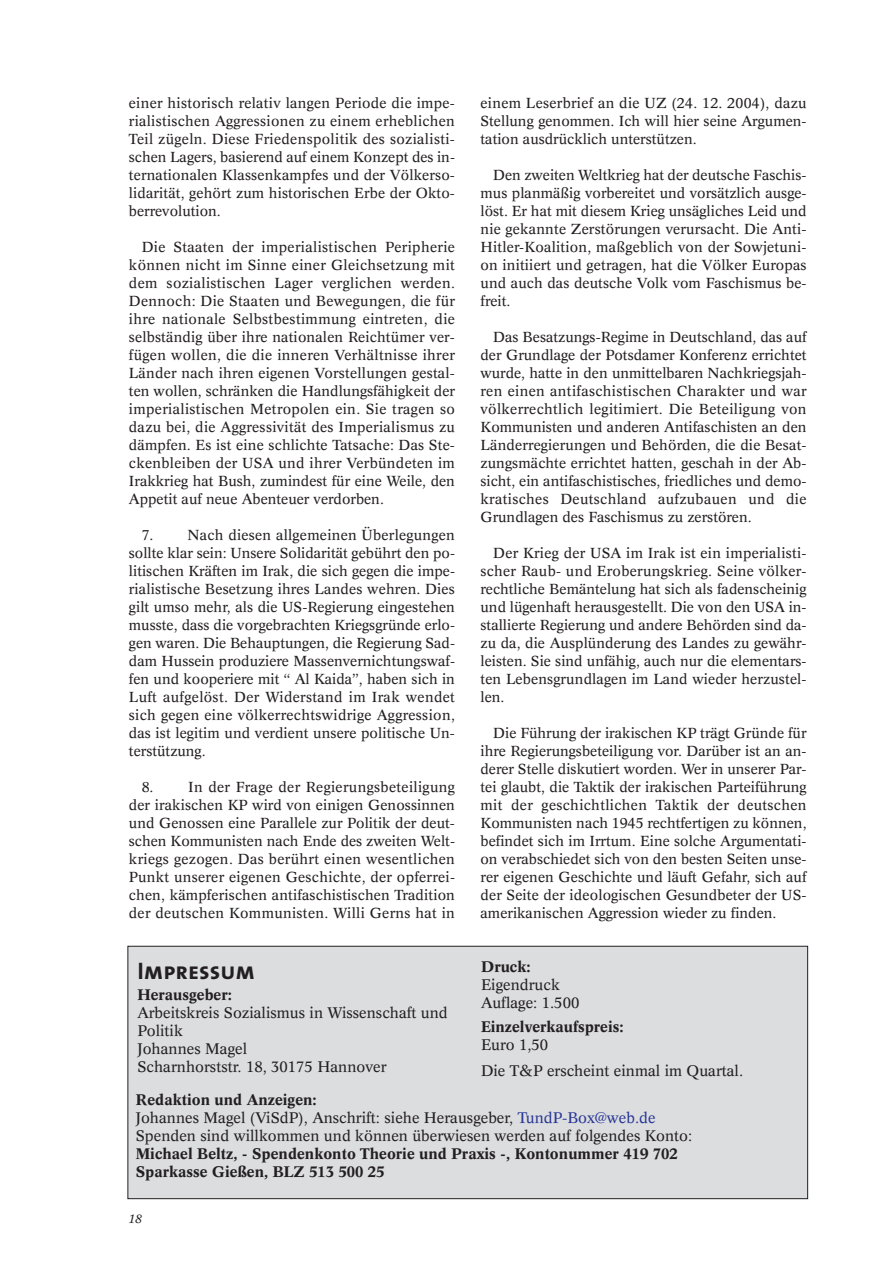
<style>
.page{position:relative;width:893px;height:1263px;background:#fff}
.page>*{position:absolute;margin:0;border:0;box-sizing:border-box;transform-origin:0 0}
.t1{font:24px "The Mix Bold Caps";color:#231f20}
.t2{font:15px/18px "Concorde";color:#231f20}
.t3{font:700 15px/18px "Concorde";color:#231f20}
.t4{font:14.25px/18px "Concorde";color:#231f20;text-align:justify}
.t5{font:italic 12px "Concorde";color:#231f20}
.s1{font-weight:700}
.s2{color:#293795}
</style>
<div class="page">
<div style="left:128px;top:946px;width:679px;height:253px;background:#dcdddf"></div>
<div style="left:127px;top:946px;width:681px;height:253px;border:1px solid #231f20"></div>
<p class="t4" style="left:129px;top:95px;width:327px">einer historisch relativ langen Periode die impe&shy;rialistischen Aggressionen zu einem erheblichen Teil zügeln. Diese Friedenspolitik des sozialisti&shy;schen Lagers, basierend auf einem Konzept des in&shy;ternationalen Klassenkampfes und der Völkerso&shy;lidarität, gehört zum historischen Erbe der Okto&shy;berrevolution.</p>
<p class="t4" style="left:129px;top:239px;width:327px;text-indent:13px">Die Staaten der imperialistischen Peripherie können nicht im Sinne einer Gleichsetzung mit dem sozialistischen Lager verglichen werden.<br>Dennoch: Die Staaten und Bewegungen, die für ihre nationale Selbstbestimmung eintreten, die selbständig über ihre nationalen Reichtümer ver&shy;fügen wollen, die die inneren Verhältnisse ihrer Länder nach ihren eigenen Vorstellungen gestal&shy;ten wollen, schränken die Handlungsfähigkeit der imperialistischen Metropolen ein. Sie tragen so dazu bei, die Aggressivität des Imperialismus zu dämpfen. Es ist eine schlichte Tatsache: Das Ste&shy;ckenbleiben der USA und ihrer Verbündeten im Irakkrieg hat Bush, zumindest für eine Weile, den Appetit auf neue Abenteuer verdorben.</p>
<p class="t4" style="left:129px;top:527px;width:327px;text-indent:13px">7. Nach diesen allgemeinen Überlegungen sollte klar sein: Unsere Solidarität gebührt den po&shy;litischen Kräften im Irak, die sich gegen die impe&shy;rialistische Besetzung ihres Landes wehren. Dies gilt umso mehr, als die US-Regierung eingestehen musste, dass die vorgebrachten Kriegsgründe erlo&shy;gen waren. Die Behauptungen, die Regierung Sad&shy;dam Hussein produziere Massenvernichtungswaf&shy;fen und kooperiere mit “ Al Kaida”, haben sich in Luft aufgelöst. Der Widerstand im Irak wendet sich gegen eine völkerrechtswidrige Aggression, das ist legitim und verdient unsere politische Un&shy;terstützung.</p>
<p class="t4" style="left:142px;top:779px;width:13px">8.</p>
<p class="t4" style="left:129px;top:779px;width:327px;text-indent:59px">In der Frage der Regierungsbeteiligung der irakischen KP wird von einigen Genossinnen und Genossen eine Parallele zur Politik der deut&shy;schen Kommunisten nach Ende des zweiten Welt&shy;kriegs gezogen. Das berührt einen wesentlichen Punkt unserer eigenen Geschichte, der opferrei&shy;chen, kämpferischen antifaschistischen Tradition der deutschen Kommunisten. Willi Gerns hat in</p>
<h1 class="t1" style="left:137px;top:956px;width:119px">Impressum</h1>
<p class="t3" style="left:137px;top:987px;width:96px">Herausgeber:</p>
<p class="t2" style="left:137px;top:1005px;width:312px">Arbeitskreis Sozialismus in Wissenschaft und<br>Politik<br>Johannes Magel<br>Scharnhorststr. 18, 30175 Hannover</p>
<p class="t4" style="left:480px;top:95px;width:327px">einem Leserbrief an die UZ (24. 12. 2004), dazu Stellung genommen. Ich will hier seine Argumen&shy;tation ausdrücklich unterstützen.</p>
<p class="t4" style="left:480px;top:167px;width:327px;text-indent:13px">Den zweiten Weltkrieg hat der deutsche Faschis&shy;mus planmäßig vorbereitet und vorsätzlich ausge&shy;löst. Er hat mit diesem Krieg unsägliches Leid und nie gekannte Zerstörungen verursacht. Die Anti-Hitler-Koalition, maßgeblich von der Sowjetuni&shy;on initiiert und getragen, hat die Völker Europas und auch das deutsche Volk vom Faschismus be&shy;freit.</p>
<p class="t4" style="left:480px;top:329px;width:327px;text-indent:13px">Das Besatzungs-Regime in Deutschland, das auf der Grundlage der Potsdamer Konferenz errichtet wurde, hatte in den unmittelbaren Nachkriegsjah&shy;ren einen antifaschistischen Charakter und war völkerrechtlich legitimiert. Die Beteiligung von Kommunisten und anderen Antifaschisten an den Länderregierungen und Behörden, die die Besat&shy;zungsmächte errichtet hatten, geschah in der Ab&shy;sicht, ein antifaschistisches, friedliches und demo&shy;kratisches Deutschland aufzubauen und die Grundlagen des Faschismus zu zerstören.</p>
<p class="t4" style="left:480px;top:545px;width:327px;text-indent:13px">Der Krieg der USA im Irak ist ein imperialisti&shy;scher Raub- und Eroberungskrieg. Seine völker&shy;rechtliche Bemäntelung hat sich als fadenscheinig und lügenhaft herausgestellt. Die von den USA in&shy;stallierte Regierung und andere Behörden sind da&shy;zu da, die Ausplünderung des Landes zu gewähr&shy;leisten. Sie sind unfähig, auch nur die elementars&shy;ten Lebensgrundlagen im Land wieder herzustel&shy;len.</p>
<p class="t4" style="left:480px;top:725px;width:327px;text-indent:13px">Die Führung der irakischen KP trägt Gründe für ihre Regierungsbeteiligung vor. Darüber ist an an&shy;derer Stelle diskutiert worden. Wer in unserer Par&shy;tei glaubt, die Taktik der irakischen Parteiführung mit der geschichtlichen Taktik der deutschen Kommunisten nach 1945 rechtfertigen zu können, befindet sich im Irrtum. Eine solche Argumentati&shy;on verabschiedet sich von den besten Seiten unse&shy;rer eigenen Geschichte und läuft Gefahr, sich auf der Seite der ideologischen Gesundbeter der US&shy;amerikanischen Aggression wieder zu finden.</p>
<p class="t3" style="left:481px;top:959px;width:51px">Druck:</p>
<p class="t2" style="left:481px;top:977px;width:100px">Eigendruck<br>Auflage: 1.500</p>
<p class="t3" style="left:481px;top:1019px;width:144px">Einzelverkaufspreis:</p>
<p class="t2" style="left:481px;top:1033px;width:264px;line-height:25.5px">Euro 1,50<br>Die T&amp;P erscheint einmal im Quartal.</p>
<p class="t2" style="left:136px;top:1092px;width:558px"><span class="s1">Redaktion und Anzeigen:<br></span>Johannes Magel (ViSdP), Anschrift: siehe Herausgeber, <span class="s2">TundP-Box@web.de<br></span>Spenden sind willkommen und können überwiesen werden auf folgendes Konto:</p>
<p class="t3" style="left:136px;top:1146px;width:543px">Michael Beltz, - Spendenkonto Theorie und Praxis -, Kontonummer 419 702<br>Sparkasse Gießen, BLZ 513 500 25</p>
<p class="t5" style="left:129px;top:1214px;width:15px">18</p>
</div>
